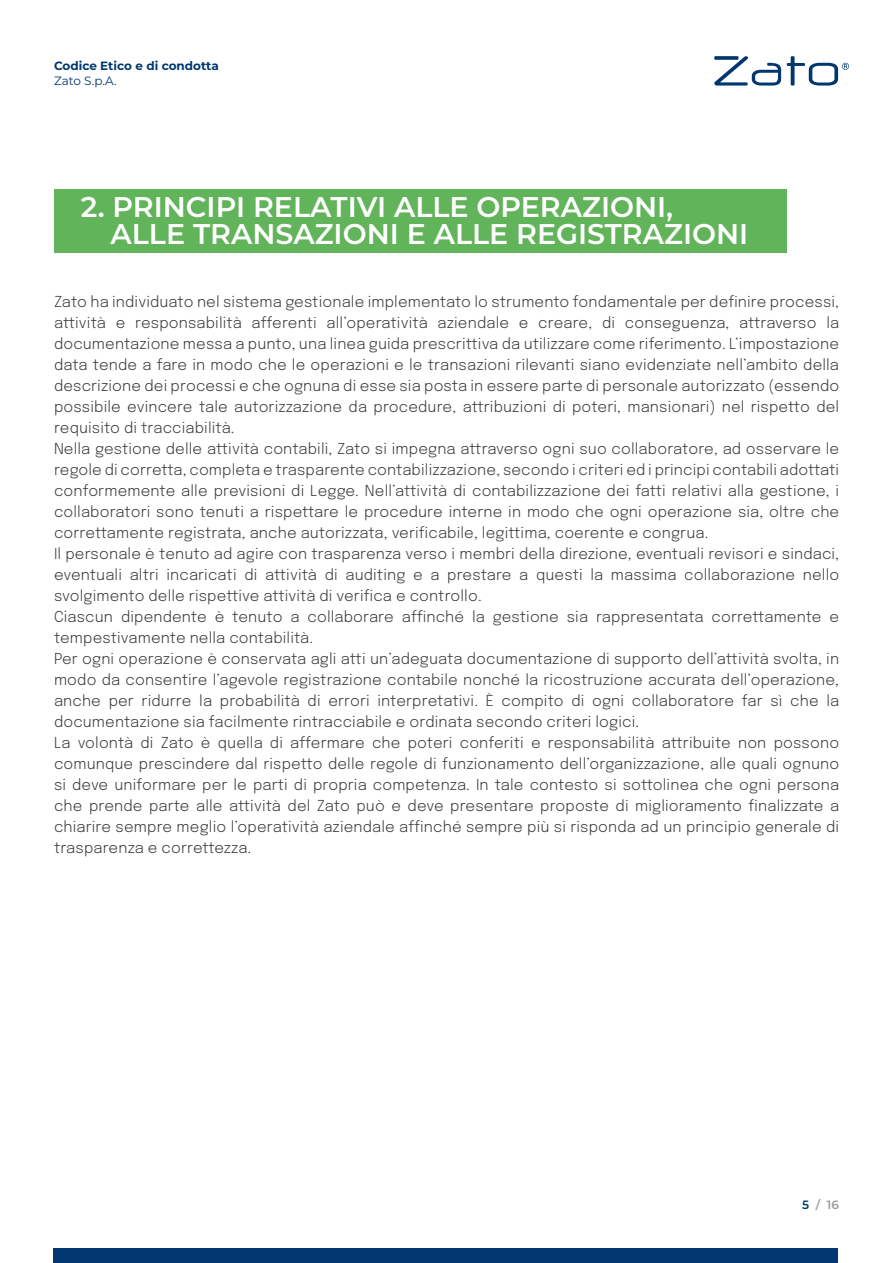
<style>
.page{position:relative;width:893px;height:1263px;background:#fff}
.page>*{position:absolute;margin:0;border:0;box-sizing:border-box;transform-origin:0 0}
.t1{font:600 28.5px/27px "Montserrat";color:#fff}
.t2{font:15px/21px "Epilogue";letter-spacing:.01em;color:#3c3c3b}
.t3{font:700 12px "Montserrat";color:#003770}
.t4{font:12px "Montserrat";color:#003770}
.t5{font:600 12px "Montserrat";color:#9d9d9c}
.s1{color:#003770}
</style>
<div class="page">
<div style="left:54px;top:190px;width:732px;height:63px;background:#62b45a"></div>
<svg style="left:714px;top:56px;width:67px;height:30px"></svg>
<svg style="left:787px;top:56px;width:62px;height:30px"></svg>
<div style="left:53px;top:1248px;width:785px;height:15px;background:#003770"></div>
<p class="t3" style="left:54px;top:57px;width:166px">Codice Etico e di condotta</p>
<p class="t4" style="left:54px;top:72px;width:64px">Zato S.p.A.</p>
<h1 class="t1" style="left:111px;top:193px;width:639px;text-indent:-30px">2. PRINCIPI RELATIVI ALLE OPERAZIONI,<br>ALLE TRANSAZIONI E ALLE REGISTRAZIONI</h1>
<p class="t2" style="left:54px;top:290px;width:787px">Zato ha individuato nel sistema gestionale implementato lo strumento fondamentale per definire processi, attività e responsabilità afferenti all’operatività aziendale e creare, di conseguenza, attraverso la documentazione messa a punto, una linea guida prescrittiva da utilizzare come riferimento. L’impostazione data tende a fare in modo che le operazioni e le transazioni rilevanti siano evidenziate nell’ambito della descrizione dei processi e che ognuna di esse sia posta in essere parte di personale autorizzato (essendo possibile evincere tale autorizzazione da procedure, attribuzioni di poteri, mansionari) nel rispetto del requisito di tracciabilità.<br>Nella gestione delle attività contabili, Zato si impegna attraverso ogni suo collaboratore, ad osservare le regole di corretta, completa e trasparente contabilizzazione, secondo i criteri ed i principi contabili adottati conformemente alle previsioni di Legge. Nell’attività di contabilizzazione dei fatti relativi alla gestione, i collaboratori sono tenuti a rispettare le procedure interne in modo che ogni operazione sia, oltre che correttamente registrata, anche autorizzata, verificabile, legittima, coerente e congrua.<br>Il personale è tenuto ad agire con trasparenza verso i membri della direzione, eventuali revisori e sindaci, eventuali altri incaricati di attività di auditing e a prestare a questi la massima collaborazione nello svolgimento delle rispettive attività di verifica e controllo.<br>Ciascun dipendente è tenuto a collaborare affinché la gestione sia rappresentata correttamente e tempestivamente nella contabilità.<br>Per ogni operazione è conservata agli atti un’adeguata documentazione di supporto dell’attività svolta, in modo da consentire l’agevole registrazione contabile nonché la ricostruzione accurata dell’operazione, anche per ridurre la probabilità di errori interpretativi. È compito di ogni collaboratore far sì che la documentazione sia facilmente rintracciabile e ordinata secondo criteri logici.<br>La volontà di Zato è quella di affermare che poteri conferiti e responsabilità attribuite non possono comunque prescindere dal rispetto delle regole di funzionamento dell’organizzazione, alle quali ognuno si deve uniformare per le parti di propria competenza. In tale contesto si sottolinea che ogni persona che prende parte alle attività del Zato può e deve presentare proposte di miglioramento finalizzate a chiarire sempre meglio l’operatività aziendale affinché sempre più si risponda ad un principio generale di trasparenza e correttezza.</p>
<p class="t5" style="left:802px;top:1196px;width:38px"><span class="s1">5</span> / 16</p>
</div>
